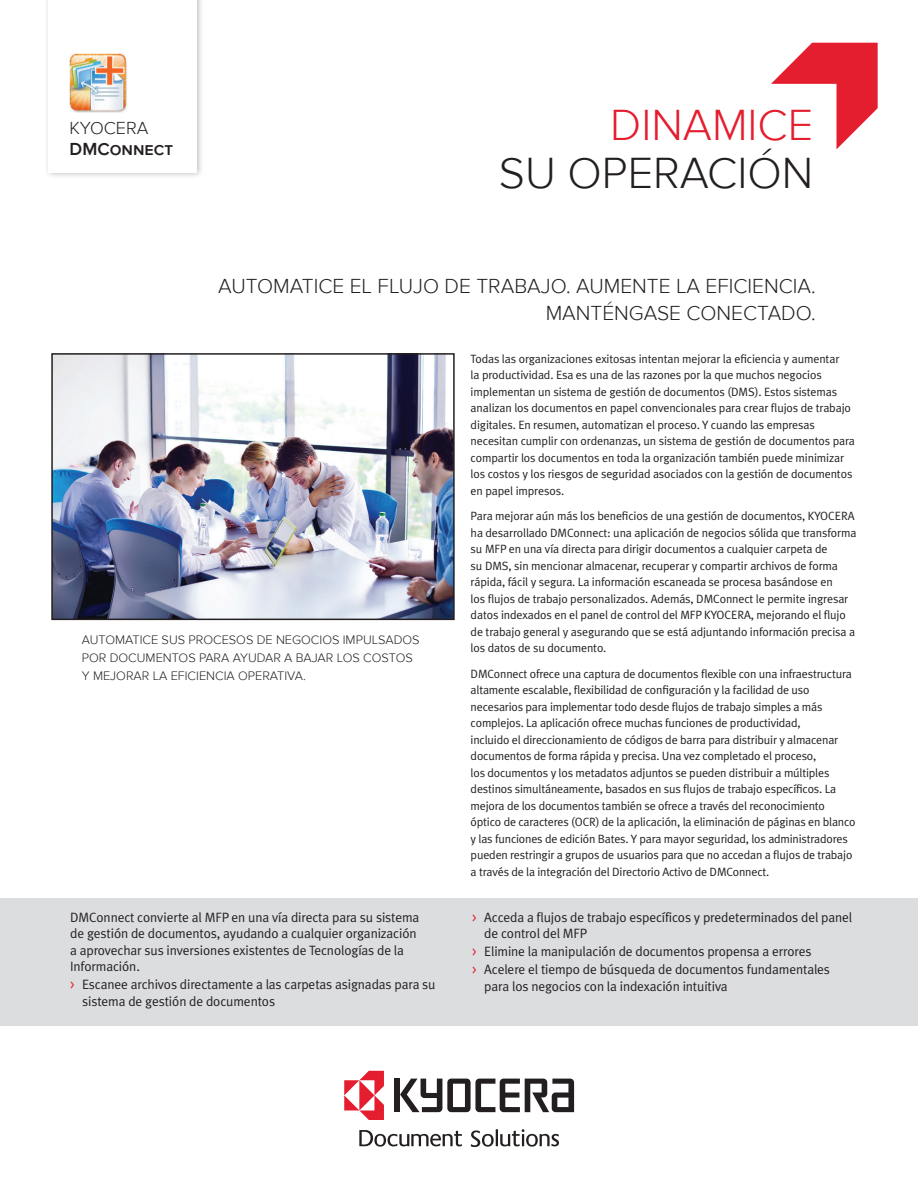
<style>
.page{position:relative;width:918px;height:1188px;background:#fff}
.page>*{position:absolute;margin:0;border:0;box-sizing:border-box;transform-origin:0 0}
.t1{font:300 45px/48px "Proxima Nova";color:#231f20;text-align:right}
.t2{font:300 21px/27px "Proxima Nova";color:#231f20;text-align:right}
.t3{font:600 18px "Proxima Nova";color:#231f20}
.t4{font:300 18px "Proxima Nova";color:#231f20}
.Bulleted_list_in_gra{font:13.5px/16.5px "Meta Plus Normal";letter-spacing:-.01em;color:#231f20}
.t5{font:300 12.75px/18px "Proxima Nova";color:#231f20}
.text{font:12px/16.5px "Meta Plus Normal";letter-spacing:-.01em;color:#231f20}
.s1{color:#e41d2f}
.s2{font-family:"Meta Plus Normal Caps";color:#e41d2f}
</style>
<div class="page">
<div style="left:0;top:898px;width:918px;height:127px;background:#dcdddf"></div>
<img style="left:54px;top:356px;width:398px;height:261px">
<div style="left:51px;top:353px;width:404px;height:267px;border:2px solid #231f20"></div>
<div style="left:44px;top:0;width:160px;height:179px;background:#231f20;opacity:.3"></div>
<div style="left:49px;top:0;width:148px;height:173px;background:#fff"></div>
<img style="left:69px;top:53px;width:58px;height:59px">
<div style="left:394px;top:1079px;width:6px;height:33px;background:#231f20"></div>
<svg style="left:400px;top:1079px;width:174px;height:33px"></svg>
<svg style="left:344px;top:1071px;width:40px;height:49px"></svg>
<svg style="left:471px;top:1129px;width:88px;height:18px"></svg>
<svg style="left:359px;top:1130px;width:103px;height:17px"></svg>
<svg style="left:771px;top:43px;width:107px;height:106px"></svg>
<p class="t4" style="left:70px;top:117px;width:80px">KYOCERA</p>
<p class="t3" style="left:70px;top:139px;width:105px">DMConnect</p>
<p class="t1" style="left:499px;top:101px;width:316px"><span class="s1">DINAMICE<br></span>SU OPERACIÓN</p>
<p class="t2" style="left:218px;top:273px;width:599px">AUTOMATICE EL FLUJO DE TRABAJO. AUMENTE LA EFICIENCIA.<br>MANTÉNGASE CONECTADO.</p>
<p class="text" style="left:471px;top:350px;width:386px">Todas las organizaciones exitosas intentan mejorar la eficiencia y aumentar<br>la productividad. Esa es una de las razones por la que muchos negocios implementan un sistema de gestión de documentos (DMS). Estos sistemas analizan los documentos en papel convencionales para crear flujos de trabajo digitales. En resumen, automatizan el proceso. Y cuando las empresas necesitan cumplir con ordenanzas, un sistema de gestión de documentos para compartir los documentos en toda la organización también puede minimizar los costos y los riesgos de seguridad asociados con la gestión de documentos en papel impresos.</p>
<p class="text" style="left:471px;top:508px;width:387px">Para mejorar aún más los beneficios de una gestión de documentos, KYOCERA ha desarrollado DMConnect: una aplicación de negocios sólida que transforma su MFP en una vía directa para dirigir documentos a cualquier carpeta de<br>su DMS, sin mencionar almacenar, recuperar y compartir archivos de forma rápida, fácil y segura. La información escaneada se procesa basándose en<br>los flujos de trabajo personalizados. Además, DMConnect le permite ingresar datos indexados en el panel de control del MFP KYOCERA, mejorando el flujo de trabajo general y asegurando que se está adjuntando información precisa a los datos de su documento.</p>
<p class="text" style="left:471px;top:665px;width:386px">DMConnect ofrece una captura de documentos flexible con una infraestructura altamente escalable, flexibilidad de configuración y la facilidad de uso necesarios para implementar todo desde flujos de trabajo simples a más complejos. La aplicación ofrece muchas funciones de productividad,<br>incluido el direccionamiento de códigos de barra para distribuir y almacenar documentos de forma rápida y precisa. Una vez completado el proceso,<br>los documentos y los metadatos adjuntos se pueden distribuir a múltiples destinos simultáneamente, basados en sus flujos de trabajo específicos. La mejora de los documentos también se ofrece a través del reconocimiento óptico de caracteres (OCR) de la aplicación, la eliminación de páginas en blanco y las funciones de edición Bates. Y para mayor seguridad, los administradores pueden restringir a grupos de usuarios para que no accedan a flujos de trabajo a través de la integración del Directorio Activo de DMConnect.</p>
<p class="t5" style="left:82px;top:631px;width:339px">AUTOMATICE SUS PROCESOS DE NEGOCIOS IMPULSADOS<br>POR DOCUMENTOS PARA AYUDAR A BAJAR LOS COSTOS<br>Y MEJORAR LA EFICIENCIA OPERATIVA.</p>
<p class="Bulleted_list_in_gra" style="left:70px;top:909px;width:351px">DMConnect convierte al MFP en una vía directa para su sistema de gestión de documentos, ayudando a cualquier organización a aprovechar sus inversiones existentes de Tecnologías de la Información.</p>
<p class="Bulleted_list_in_gra" style="left:82px;top:976px;width:355px;text-indent:-12px"><span class="s2">&gt;</span> Escanee archivos directamente a las carpetas asignadas para su sistema de gestión de documentos</p>
<p class="Bulleted_list_in_gra" style="left:484px;top:909px;width:369px;text-indent:-12px"><span class="s2">&gt;</span> Acceda a flujos de trabajo específicos y predeterminados del panel de control del MFP</p>
<p class="Bulleted_list_in_gra" style="left:472px;top:943px;width:341px"><span class="s2">&gt;</span> Elimine la manipulación de documentos propensa a errores</p>
<p class="Bulleted_list_in_gra" style="left:484px;top:961px;width:347px;text-indent:-12px"><span class="s2">&gt;</span> Acelere el tiempo de búsqueda de documentos fundamentales para los negocios con la indexación intuitiva</p>
</div>
